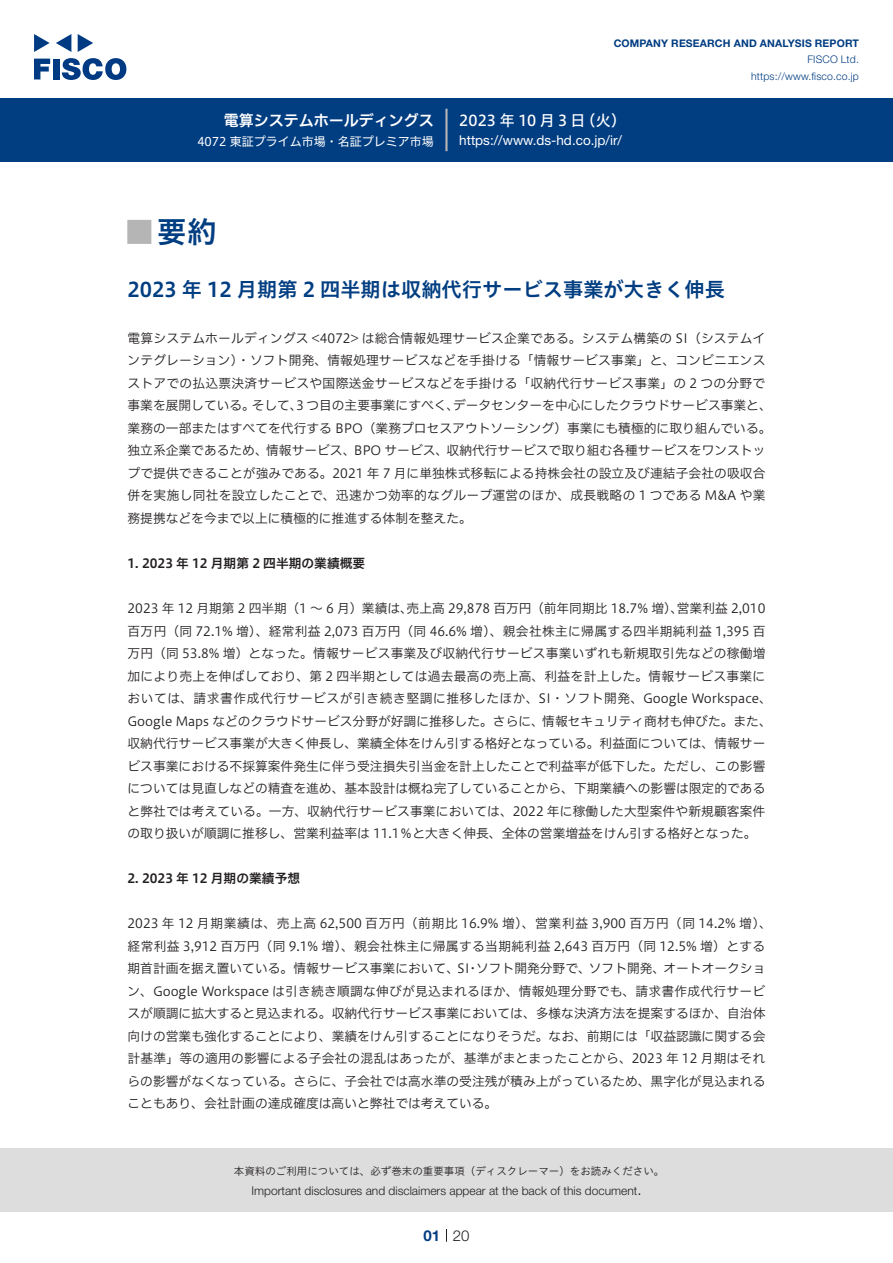
<style>
.page{position:relative;width:893px;height:1263px;background:#fff}
.page>*{position:absolute;margin:0;border:0;box-sizing:border-box;transform-origin:0 0}
.t1{font:30px "Hiragino UD Sans Std N W6";color:#003d81}
.t2{font:24px "Hiragino UD Sans Std N W6";color:#b5b5b6}
.t3{font:20.25px "Hiragino UD Sans Std W6";color:#003d81}
.t4{font:15px "Hiragino UD Sans F Std N W6";color:#fff}
.t5{font:15px "Hiragino UD Sans F Std N W5";letter-spacing:.21em;color:#fff}
.t6{font:300 15px "Helvetica Neue LT Std";color:#231f20}
.t7{font:700 15px "Helvetica Neue LT Std";color:#003d81}
.t8{font:13.5px "Helvetica Neue LT Std";color:#fff}
.t9{font:12.75px/22.5px "Hiragino UD Sans F Std N W3";color:#231f20}
.t10{font:12.75px "Hiragino UD Sans F Std N W3";letter-spacing:.055em;color:#231f20}
.t11{font:12.75px "Hiragino UD Sans F Std N W3";letter-spacing:.03em;color:#231f20}
.t12{font:12.75px "Hiragino UD Sans F Std N W3";letter-spacing:.02em;color:#231f20}
.t13{font:12.75px "Hiragino UD Sans F Std N W6";color:#231f20}
.t14{font:300 12px "Helvetica Neue LT Std";color:#231f20}
.t15{font:12px "Hiragino UD Sans F Std N W4";color:#fff}
.t16{font:10.5px "Hiragino UD Sans Std W3";color:#231f20}
.t17{font:700 10.5px "Helvetica Neue LT Std";letter-spacing:.015em;color:#003d81}
.t18{font:300 10.5px/16.5px "Helvetica Neue LT Std";letter-spacing:.015em;color:#003d81;text-align:right}
</style>
<div class="page">
<div style="left:0;top:1148px;width:893px;height:64px;background:#ddd"></div>
<svg style="left:34px;top:59px;width:16px;height:20px"></svg>
<div style="left:53px;top:59px;width:6px;height:20px;background:#003a83"></div>
<svg style="left:62px;top:58px;width:64px;height:22px"></svg>
<svg style="left:34px;top:34px;width:16px;height:18px"></svg>
<svg style="left:78px;top:34px;width:15px;height:18px"></svg>
<svg style="left:56px;top:34px;width:15px;height:18px"></svg>
<div style="left:0;top:98px;width:893px;height:64px;background:#003d81"></div>
<hr style="left:445px;top:109px;width:3px;height:42px;background:#b5b5b6">
<svg style="left:446px;top:1229px;width:1px;height:13px"></svg>
<p class="t4" style="left:224px;top:109px;width:212px">電算システムホールディングス</p>
<p class="t15" style="left:197px;top:132px;width:238px">4072 東証プライム市場・名証プレミア市場</p>
<p class="t17" style="left:614px;top:37px;width:247px">COMPANY RESEARCH AND ANALYSIS REPORT</p>
<p class="t18" style="left:751px;top:51px;width:109px">FISCO Ltd. https://www.fisco.co j p.</p>
<p class="t5" style="left:581px;top:109px;width:47px">（火(</p>
<p class="t5" style="left:459px;top:109px;width:128px">2023年10月3日</p>
<p class="t8" style="left:459px;top:132px;width:164px">https: / / w w w . d s - h d . c o j p. /i r/</p>
<h1 class="t1" style="left:157px;top:209px;width:61px">要約</h1>
<h2 class="t2" style="left:128px;top:213px;width:25px">█</h2>
<h3 class="t3" style="left:128px;top:274px;width:599px">2023 年 12 月期第 2 四半期は収納代行サービス事業が大きく伸長</h3>
<p class="t9" style="left:128px;top:326px;width:639px">電算システムホールディングス &lt;4072&gt; は総合情報処理サービス企業である。システム構築の SI（システムイ</p>
<p class="t9" style="left:128px;top:349px;width:640px">ンテグレーション）・ソフト開発、情報処理サービスなどを手掛ける「情報サービス事業」と、コンビニエンス</p>
<p class="t12" style="left:128px;top:373px;width:639px">ストアでの払込票決済サービスや国際送金サービスなどを手掛ける「収納代行サービス事業」の 2 つの分野で</p>
<p class="t9" style="left:453px;top:394px;width:320px">データセンターを中心にしたクラウドサービス事業と、</p>
<p class="t9" style="left:128px;top:394px;width:645px">事業を展開している。<br>業務の一部またはすべてを代行する BPO（業務プロセスアウトソーシング）事業にも積極的に取り組んでいる。独立系企業であるため、情報サービス、BPO サービス、収納代行サービスで取り組む各種サービスをワンストップで提供できることが強みである。2021 年 7 月に単独株式移転による持株会社の設立及び連結子会社の吸収合併を実施し同社を設立したことで、迅速かつ効率的なグループ運営のほか、成長戦略の 1 つである M&amp;A や業務提携などを今まで以上に積極的に推進する体制を整えた。</p>
<p class="t13" style="left:128px;top:553px;width:239px">1. 2023 年 12 月期第 2 四半期の業績概要</p>
<p class="t9" style="left:677px;top:596px;width:90px">営業利益 2,010</p>
<p class="t9" style="left:252px;top:394px;width:209px">そして 3、つ目の主要事業にすべく、</p>
<p class="t9" style="left:407px;top:596px;width:278px">売上高 29,878 百万円（前年同期比 18.7% 増）、</p>
<p class="t9" style="left:128px;top:596px;width:646px">2023 年 12 月期第 2 四半期（1 ～ 6 月）業績は、<br>百万円（同 72.1% 増）、経常利益 2,073 百万円（同 46.6% 増）、親会社株主に帰属する四半期純利益 1,395 百万円（同 53.8% 増）となった。情報サービス事業及び収納代行サービス事業いずれも新規取引先などの稼働増加により売上を伸ばしており、第 2 四半期としては過去最高の売上高、利益を計上した。情報サービス事業においては、請求書作成代行サービスが引き続き堅調に推移したほか、SI・ソフト開発、Google Workspace、Google Maps などのクラウドサービス分野が好調に推移した。さらに、情報セキュリティ商材も伸びた。また、収納代行サービス事業が大きく伸長し、業績全体をけん引する格好となっている。利益面については、情報サービス事業における不採算案件発生に伴う受注損失引当金を計上したことで利益率が低下した。ただし、この影響については見直しなどの精査を進め、基本設計は概ね完了していることから、下期業績への影響は限定的であると弊社では考えている。一方、収納代行サービス事業においては、2022 年に稼働した大型案件や新規顧客案件の取り扱いが順調に推移し、営業利益率は 11.1％と大きく伸長、全体の営業増益をけん引する格好となった。</p>
<p class="t13" style="left:128px;top:868px;width:174px">2. 2023 年 12 月期の業績予想</p>
<p class="t10" style="left:128px;top:914px;width:646px">2023 年 12 月期業績は、売上高 62,500 百万円（前期比 16.9% 増）、営業利益 3,900 百万円（同 14.2% 増、(</p>
<p class="t11" style="left:128px;top:936px;width:639px">経常利益 3,912 百万円（同 9.1% 増）、親会社株主に帰属する当期純利益 2,643 百万円（同 12.5% 増）とする</p>
<p class="t9" style="left:663px;top:956px;width:103px">オートオークショ</p>
<p class="t9" style="left:128px;top:956px;width:639px">期首計画を据え置いている。情報サービス事業において、<br>ン、Google Workspace は引き続き順調な伸びが見込まれるほか、情報処理分野でも、請求書作成代行サービスが順調に拡大すると見込まれる。収納代行サービス事業においては、多様な決済方法を提案するほか、自治体向けの営業も強化することにより、業績をけん引することになりそうだ。なお、前期には「収益認識に関する会計基準」等の適用の影響による子会社の混乱はあったが、基準がまとまったことから、2023 年 12 月期はそれらの影響がなくなっている。さらに、子会社では高水準の受注残が積み上がっているため、黒字化が見込まれることもあり、会社計画の達成確度は高いと弊社では考えている。</p>
<p class="t9" style="left:476px;top:956px;width:116px">ソフト開発分野で、</p>
<p class="t9" style="left:589px;top:956px;width:78px">ソフト開発、</p>
<p class="t9" style="left:457px;top:956px;width:14px">SI</p>
<p class="t9" style="left:467px;top:956px;width:14px">・</p>
<p class="t16" style="left:234px;top:1163px;width:432px">本資料のご利用については、必ず巻末の重要事項（ディスクレーマー）をお読みください。</p>
<p class="t6" style="left:637px;top:1180px;width:6px">.</p>
<p class="t14" style="left:251px;top:1183px;width:387px">Important disclosures and disclaimers appear at the back of this document</p>
<p class="t7" style="left:423px;top:1226px;width:18px">01</p>
<p class="t6" style="left:453px;top:1226px;width:18px">20</p>
</div>
